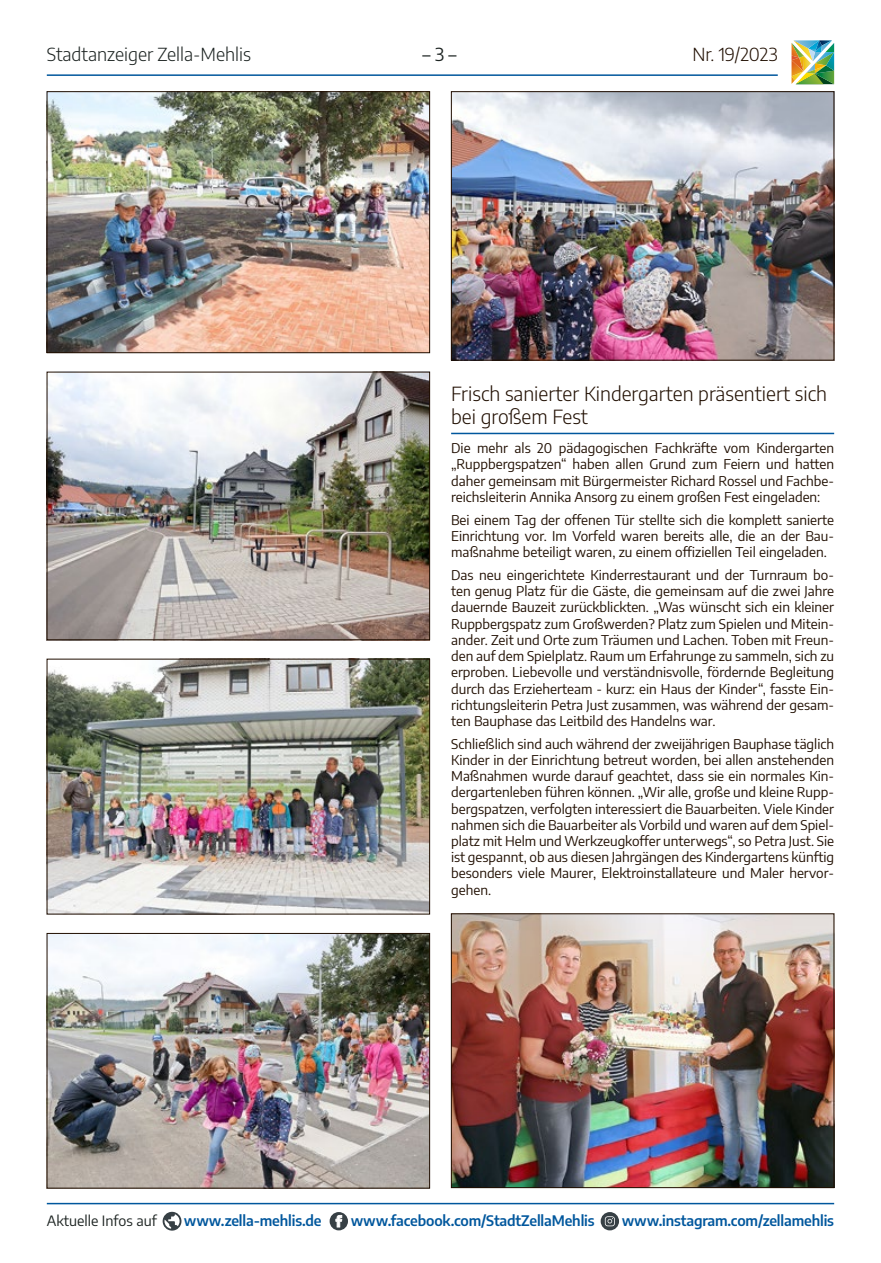
<style>
.page{position:relative;width:881px;height:1263px;background:#fff}
.page>*{position:absolute;margin:0;border:0;box-sizing:border-box;transform-origin:0 0}
.t1{font:300 19.5px/23.4px "Encode Sans";color:#200e00}
.t2{font:300 18px "Encode Sans";color:#1c2321}
.t3{font:300 18px "Encode Sans";letter-spacing:-.01em;color:#200e00}
.t4{font:18px "Encode Sans";color:#1c2321}
.t5{font:600 14.25px "Encode Sans";letter-spacing:-.01em;color:#00579d}
.t6{font:14.25px "Encode Sans";color:#1c2321}
.t7{font:13.5px/16.2px "Encode Sans";color:#200e00;text-align:justify}
</style>
<div class="page">
<hr style="left:47px;top:1203px;width:786px;height:1px;background:#00579d">
<svg style="left:162px;top:1212px;width:19px;height:18px"></svg>
<svg style="left:329px;top:1212px;width:19px;height:18px"></svg>
<svg style="left:335px;top:1215px;width:7px;height:12px"></svg>
<svg style="left:600px;top:1212px;width:18px;height:18px"></svg>
<svg style="left:604px;top:1216px;width:10px;height:10px"></svg>
<hr style="left:47px;top:74px;width:730px;height:2px;background:#00579d">
<img style="left:791px;top:40px;width:42px;height:44px">
<img style="left:49px;top:93px;width:378px;height:258px">
<div style="left:47px;top:91px;width:382px;height:262px;border:1px solid #200e00"></div>
<img style="left:49px;top:374px;width:378px;height:264px">
<div style="left:47px;top:372px;width:382px;height:268px;border:1px solid #200e00"></div>
<img style="left:49px;top:661px;width:378px;height:251px">
<img style="left:49px;top:935px;width:378px;height:251px">
<div style="left:47px;top:933px;width:382px;height:255px;border:1px solid #200e00"></div>
<hr style="left:451px;top:433px;width:382px;height:1px;background:#00579d">
<img style="left:453px;top:93px;width:378px;height:265px">
<div style="left:451px;top:91px;width:382px;height:269px;border:1px solid #200e00"></div>
<img style="left:453px;top:915px;width:378px;height:271px">
<div style="left:451px;top:913px;width:382px;height:275px;border:1px solid #200e00"></div>
<h2 class="t2" style="left:47px;top:42px;width:206px">Stadtanzeiger Zella-Mehlis</h2>
<h2 class="t4" style="left:422px;top:42px;width:36px">– 3 –</h2>
<h2 class="t3" style="left:692px;top:42px;width:87px">Nr. 19/2023</h2>
<h1 class="t1" style="left:451px;top:381px;width:377px">Frisch sanierter Kindergarten präsentiert sich bei großem Fest</h1>
<p class="t7" style="left:451px;top:439px;width:384px">Die mehr als 20 pädagogischen Fachkräfte vom Kindergarten „Ruppbergspatzen“ haben allen Grund zum Feiern und hatten daher gemeinsam mit Bürgermeister Richard Rossel und Fachbe&shy;reichsleiterin Annika Ansorg zu einem großen Fest eingeladen:</p>
<p class="t7" style="left:451px;top:511px;width:384px">Bei einem Tag der offenen Tür stellte sich die komplett sanierte Einrichtung vor. Im Vorfeld waren bereits alle, die an der Bau&shy;maßnahme beteiligt waren, zu einem offiziellen Teil eingeladen.</p>
<p class="t7" style="left:451px;top:566px;width:384px">Das neu eingerichtete Kinderrestaurant und der Turnraum bo&shy;ten genug Platz für die Gäste, die gemeinsam auf die zwei Jahre dauernde Bauzeit zurückblickten. „Was wünscht sich ein kleiner Ruppbergspatz zum Großwerden? Platz zum Spielen und Mitein&shy;ander. Zeit und Orte zum Träumen und Lachen. Toben mit Freun&shy;den auf dem Spielplatz. Raum um Erfahrunge zu sammeln, sich zu erproben. Liebevolle und verständnisvolle, fördernde Begleitung durch das Erzieherteam - kurz: ein Haus der Kinder“, fasste Ein&shy;richtungsleiterin Petra Just zusammen, was während der gesam&shy;ten Bauphase das Leitbild des Handelns war.</p>
<p class="t7" style="left:451px;top:735px;width:384px">Schließlich sind auch während der zweijährigen Bauphase täglich Kinder in der Einrichtung betreut worden, bei allen anstehenden Maßnahmen wurde darauf geachtet, dass sie ein normales Kin&shy;dergartenleben führen können. „Wir alle, große und kleine Rupp&shy;bergspatzen, verfolgten interessiert die Bauarbeiten. Viele Kinder nahmen sich die Bauarbeiter als Vorbild und waren auf dem Spiel&shy;platz mit Helm und Werkzeugkoffer unterwegs“, so Petra Just. Sie ist gespannt, ob aus diesen Jahrgängen des Kindergartens künftig besonders viele Maurer, Elektroinstallateure und Maler hervor&shy;gehen.</p>
<p class="t6" style="left:47px;top:1211px;width:111px">Aktuelle Infos auf</p>
<p class="t5" style="left:184px;top:1210px;width:139px">www.zella-mehlis.de</p>
<p class="t5" style="left:350px;top:1210px;width:245px">www.facebook.com/StadtZellaMehlis</p>
<p class="t5" style="left:621px;top:1210px;width:214px">www.instagram.com/zellamehlis</p>
</div>
